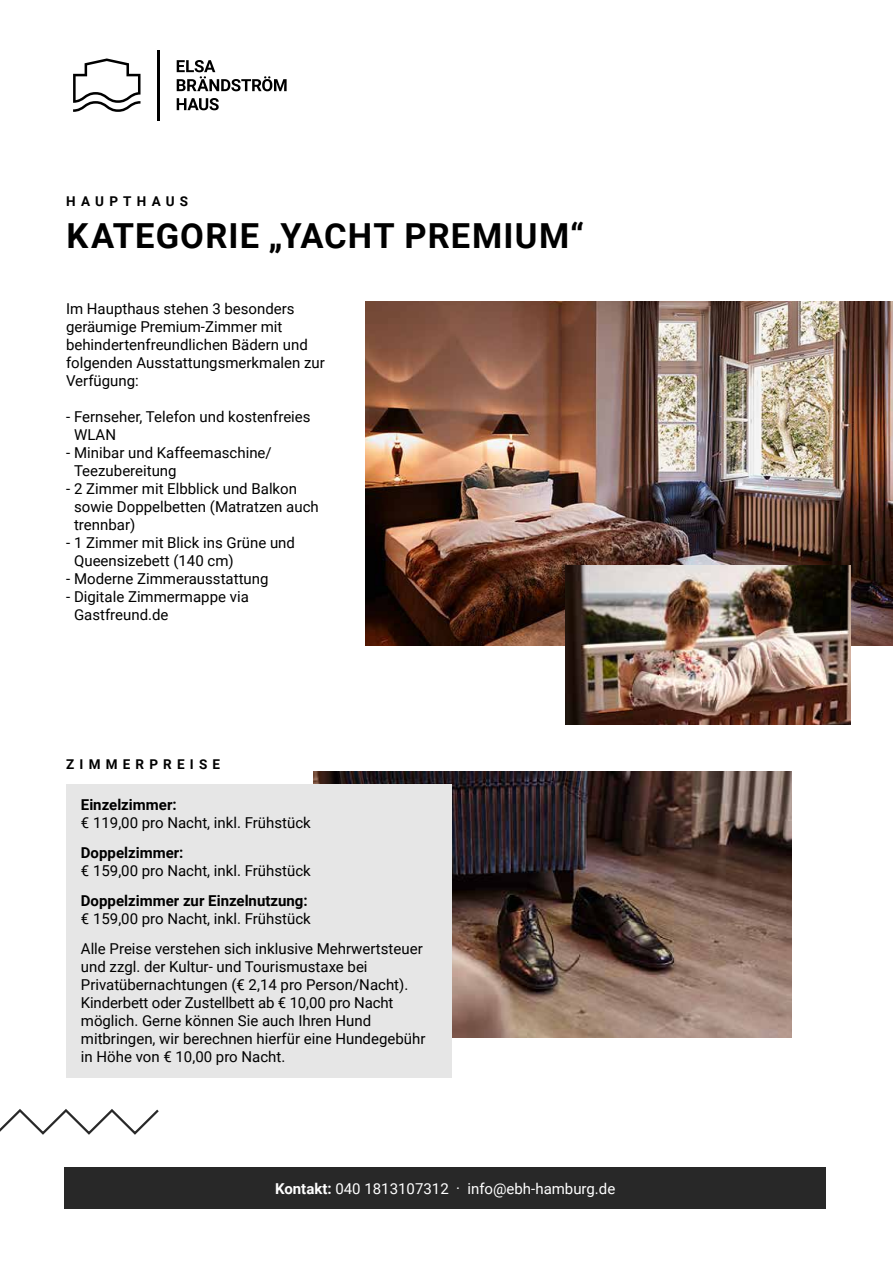
<style>
.page{position:relative;width:893px;height:1263px;background:#fff}
.page>*{position:absolute;margin:0;border:0;box-sizing:border-box;transform-origin:0 0}
.t1{font:700 34.5px "Roboto";letter-spacing:.035em;color:#000}
.t2{font:15px/18px "Roboto";color:#000}
.t3{font:700 15px "Roboto";color:#000}
.t4{font:15px "Roboto";color:#fff}
.t5{font:700 13.5px "Roboto";letter-spacing:.385em;color:#000}
.s1{font-weight:700}
</style>
<div class="page">
<svg style="left:177px;top:60px;width:110px;height:31px"></svg>
<svg style="left:177px;top:98px;width:42px;height:12px"></svg>
<svg style="left:73px;top:58px;width:67px;height:54px"></svg>
<hr style="left:157px;top:50px;width:3px;height:71px;background:#000">
<img style="left:365px;top:302px;width:528px;height:343px">
<img style="left:566px;top:566px;width:284px;height:159px">
<img style="left:314px;top:772px;width:478px;height:265px">
<svg style="left:0;top:1109px;width:159px;height:26px"></svg>
<div style="left:66px;top:784px;width:386px;height:293px;background:#e6e6e6"></div>
<div style="left:65px;top:1167px;width:761px;height:41px;background:#282828"></div>
<p class="t5" style="left:66px;top:191px;width:123px">HAUPTHAUS</p>
<h1 class="t1" style="left:67px;top:211px;width:519px">KATEGORIE „YACHT PREMIUM“</h1>
<p class="t2" style="left:66px;top:299px;width:260px">Im Haupthaus stehen 3 besonders geräumige Premium-Zimmer mit behindertenfreundlichen Bädern und folgenden Ausstattungsmerkmalen zur<br>Verfügung:</p>
<p class="t2" style="left:74px;top:407px;width:238px;text-indent:-8px">- Fernseher, Telefon und kostenfreies<br>WLAN</p>
<p class="t2" style="left:74px;top:443px;width:199px;text-indent:-8px">- Minibar und Kaffeemaschine/<br>Teezubereitung</p>
<p class="t2" style="left:74px;top:479px;width:246px;text-indent:-8px">- 2 Zimmer mit Elbblick und Balkon sowie Doppelbetten (Matratzen auch trennbar)</p>
<p class="t2" style="left:74px;top:533px;width:222px;text-indent:-8px">- 1 Zimmer mit Blick ins Grüne und<br>Queensizebett (140 cm)</p>
<p class="t2" style="left:66px;top:569px;width:204px">- Moderne Zimmerausstattung</p>
<p class="t2" style="left:74px;top:587px;width:176px;text-indent:-8px">- Digitale Zimmermappe via<br>Gastfreund.de</p>
<p class="t5" style="left:66px;top:755px;width:155px">ZIMMERPREISE</p>
<p class="t3" style="left:81px;top:794px;width:97px">Einzelzimmer:</p>
<p class="t2" style="left:81px;top:813px;width:231px">€ 119,00 pro Nacht, inkl. Frühstück</p>
<p class="t3" style="left:81px;top:842px;width:104px">Doppelzimmer:</p>
<p class="t2" style="left:81px;top:861px;width:231px">€ 159,00 pro Nacht, inkl. Frühstück</p>
<p class="t3" style="left:81px;top:890px;width:228px">Doppelzimmer zur Einzelnutzung:</p>
<p class="t2" style="left:81px;top:903px;width:343px;line-height:30px">€ 159,00 pro Nacht, inkl. Frühstück<br>Alle Preise verstehen sich inklusive Mehrwertsteuer</p>
<p class="t2" style="left:81px;top:957px;width:346px">und zzgl. der Kultur- und Tourismustaxe bei Privatübernachtungen (€ 2,14 pro Person/Nacht).<br>Kinderbett oder Zustellbett ab € 10,00 pro Nacht möglich. Gerne können Sie auch Ihren Hund mitbringen, wir berechnen hierfür eine Hundegebühr in Höhe von € 10,00 pro Nacht.</p>
<p class="t4" style="left:275px;top:1178px;width:342px"><span class="s1">Kontakt:</span> 040 1813107312 . info@ebh-hamburg.de</p>
</div>
